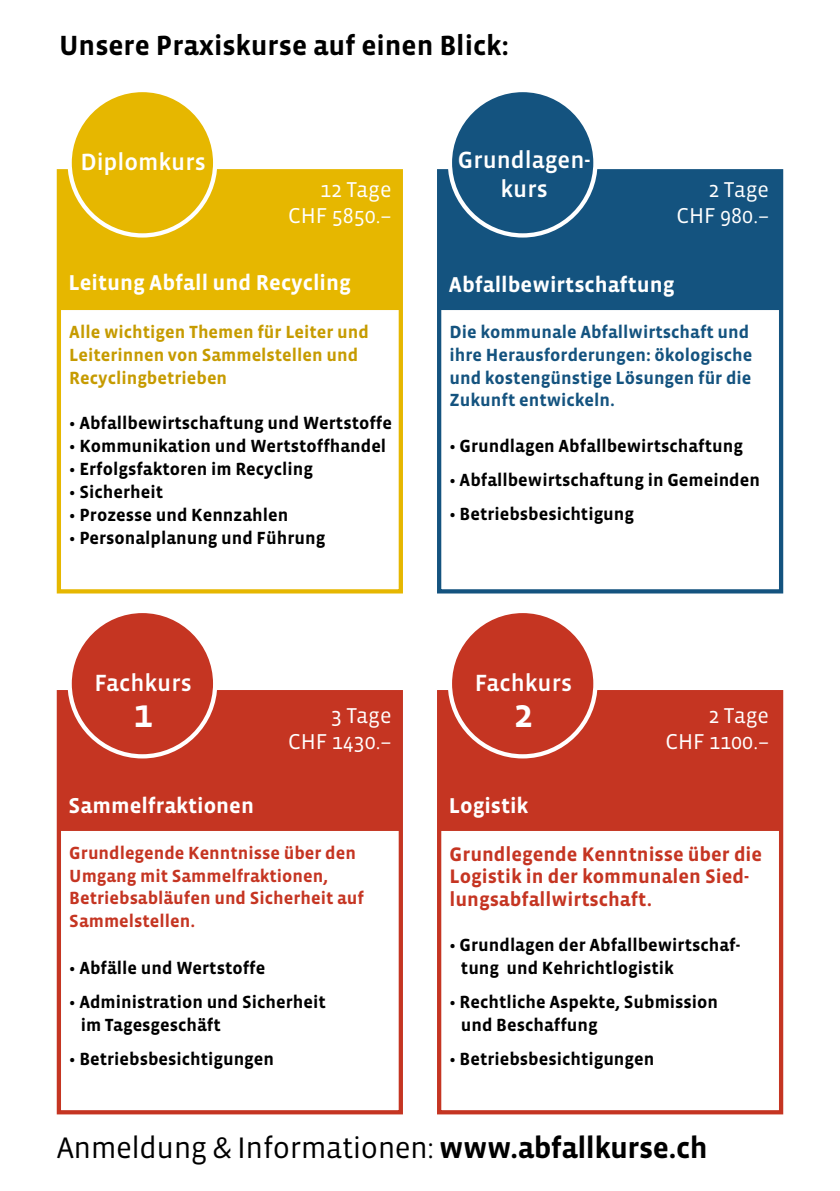
<style>
.page{position:relative;width:840px;height:1191px;background:#fff}
.page>*{position:absolute;margin:0;border:0;box-sizing:border-box;transform-origin:0 0}
.t1{font:500 39.6px "Vista Sans";color:#fff}
.t2{font:30.4px "Vista Sans";letter-spacing:-.015em;color:#000}
.t3{font:700 28.4px "Vista Sans";color:#000}
.t4{font:500 24px/28.8px "Vista Sans";color:#fff;text-align:center}
.t5{font:700 22px "Vista Sans";color:#fff}
.t6{font:22px/26.4px "Vista Sans";color:#fff;text-align:right}
.t7{font:700 20px/22.8px "Vista Sans";color:#c53522}
.t8{font:700 18px/22.8px "Vista Sans";color:#000}
.t9{font:700 18px/22.8px "Vista Sans";color:#14537f}
.t10{font:700 18px/22.8px "Vista Sans";color:#c53522}
.t11{font:700 18px/22.8px "Vista Sans";color:#c69b00}
.s1{font-weight:700}
</style>
<div class="page">
<div style="left:57px;top:169px;width:346px;height:424px;border:4px solid #e6b700"></div>
<div style="left:437px;top:169px;width:345px;height:424px;border:4px solid #14537f"></div>
<div style="left:57px;top:690px;width:346px;height:424px;border:4px solid #c53522"></div>
<div style="left:437px;top:690px;width:345px;height:424px;border:4px solid #c53522"></div>
<div style="left:59px;top:172px;width:341px;height:138px;background:#e6b700"></div>
<div style="left:439px;top:172px;width:341px;height:138px;background:#14537f"></div>
<div style="left:59px;top:691px;width:341px;height:140px;background:#c53522"></div>
<div style="left:438px;top:692px;width:342px;height:139px;background:#c53522"></div>
<div style="left:70px;top:90px;width:145px;height:145px;background:#e6b700;border-radius:50%"></div>
<div style="left:67px;top:88px;width:150px;height:149px;border:4px solid #fff;border-radius:50%"></div>
<div style="left:449px;top:90px;width:146px;height:145px;background:#14537f;border-radius:50%"></div>
<div style="left:447px;top:88px;width:150px;height:149px;border:4px solid #fff;border-radius:50%"></div>
<div style="left:70px;top:611px;width:145px;height:145px;background:#c53522;border-radius:50%"></div>
<div style="left:67px;top:609px;width:150px;height:149px;border:4px solid #fff;border-radius:50%"></div>
<div style="left:449px;top:611px;width:146px;height:145px;background:#c53522;border-radius:50%"></div>
<div style="left:447px;top:609px;width:150px;height:149px;border:4px solid #fff;border-radius:50%"></div>
<h3 class="t3" style="left:59px;top:31px;width:451px">Unsere Praxiskurse auf einen Blick:</h3>
<h3 class="t4" style="left:80px;top:148px;width:127px">Diplomkurs</h3>
<p class="t6" style="left:288px;top:177px;width:105px">12 Tage<br>CHF 5850.–</p>
<h3 class="t4" style="left:457px;top:146px;width:134px">Grundlagen&shy;kurs</h3>
<p class="t6" style="left:676px;top:177px;width:94px">2 Tage<br>CHF 980.–</p>
<p class="t5" style="left:69px;top:271px;width:283px">Leitung Abfall und Recycling</p>
<p class="t5" style="left:448px;top:274px;width:227px">Abfallbewirtschaftung</p>
<p class="t11" style="left:69px;top:321px;width:301px">Alle wichtigen Themen für Leiter und<br>Leiterinnen von Sammelstellen und<br>Recyclingbetrieben</p>
<p class="t8" style="left:69px;top:412px;width:324px">• Abfallbewirtschaftung und Wertstoffe</p>
<p class="t8" style="left:69px;top:435px;width:318px">• Kommunikation und Wertstoffhandel</p>
<p class="t8" style="left:69px;top:458px;width:245px">• Erfolgsfaktoren im Recycling</p>
<p class="t8" style="left:69px;top:481px;width:95px">• Sicherheit</p>
<p class="t8" style="left:69px;top:504px;width:220px">• Prozesse und Kennzahlen</p>
<p class="t8" style="left:69px;top:527px;width:257px">• Personalplanung und Führung</p>
<h3 class="t4" style="left:94px;top:669px;width:99px">Fachkurs</h3>
<h1 class="t1" style="left:133px;top:693px;width:21px">1</h1>
<p class="t6" style="left:288px;top:702px;width:105px">3 Tage<br>CHF 1430.–</p>
<p class="t9" style="left:449px;top:321px;width:304px">Die kommunale Abfallwirtschaft und ihre Herausforderungen: ökologische und kostengünstige Lösungen für die Zukunft entwickeln.</p>
<p class="t8" style="left:449px;top:435px;width:295px">• Grundlagen Abfallbewirtschaftung</p>
<p class="t8" style="left:449px;top:469px;width:312px">• Abfallbewirtschaftung in Gemeinden</p>
<p class="t8" style="left:449px;top:503px;width:186px">• Betriebsbesichtigung</p>
<h3 class="t4" style="left:474px;top:669px;width:99px">Fachkurs</h3>
<h1 class="t1" style="left:513px;top:693px;width:21px">2</h1>
<p class="t6" style="left:665px;top:702px;width:105px">2 Tage<br>CHF 1100.–</p>
<p class="t5" style="left:69px;top:794px;width:187px">Sammelfraktionen</p>
<p class="t5" style="left:448px;top:794px;width:81px">Logistik</p>
<p class="t10" style="left:69px;top:842px;width:296px">Grundlegende Kenntnisse über den<br>Umgang mit Sammelfraktionen,<br>Betriebsabläufen und Sicherheit auf<br>Sammelstellen.</p>
<p class="t8" style="left:69px;top:956px;width:197px">• Abfälle und Wertstoffe</p>
<p class="t8" style="left:81px;top:990px;width:246px;text-indent:-11px">• Administration und Sicherheit im Tagesgeschäft</p>
<p class="t8" style="left:69px;top:1047px;width:206px">• Betriebsbesichtigungen</p>
<p class="t7" style="left:449px;top:843px;width:314px">Grundlegende Kenntnisse über die<br>Logistik in der kommunalen Sied&shy;lungsabfallwirtschaft.</p>
<p class="t8" style="left:460px;top:934px;width:280px;text-indent:-11px">• Grundlagen der Abfallbewirtschaf&shy;tung und Kehrichtlogistik</p>
<p class="t8" style="left:460px;top:991px;width:258px;text-indent:-11px">• Rechtliche Aspekte, Submission und Beschaffung</p>
<p class="t8" style="left:449px;top:1048px;width:206px">• Betriebsbesichtigungen</p>
<h2 class="t2" style="left:57px;top:1132px;width:652px">Anmeldung &amp; Informationen: <span class="s1">www.abfallkurse.ch</span></h2>
</div>
